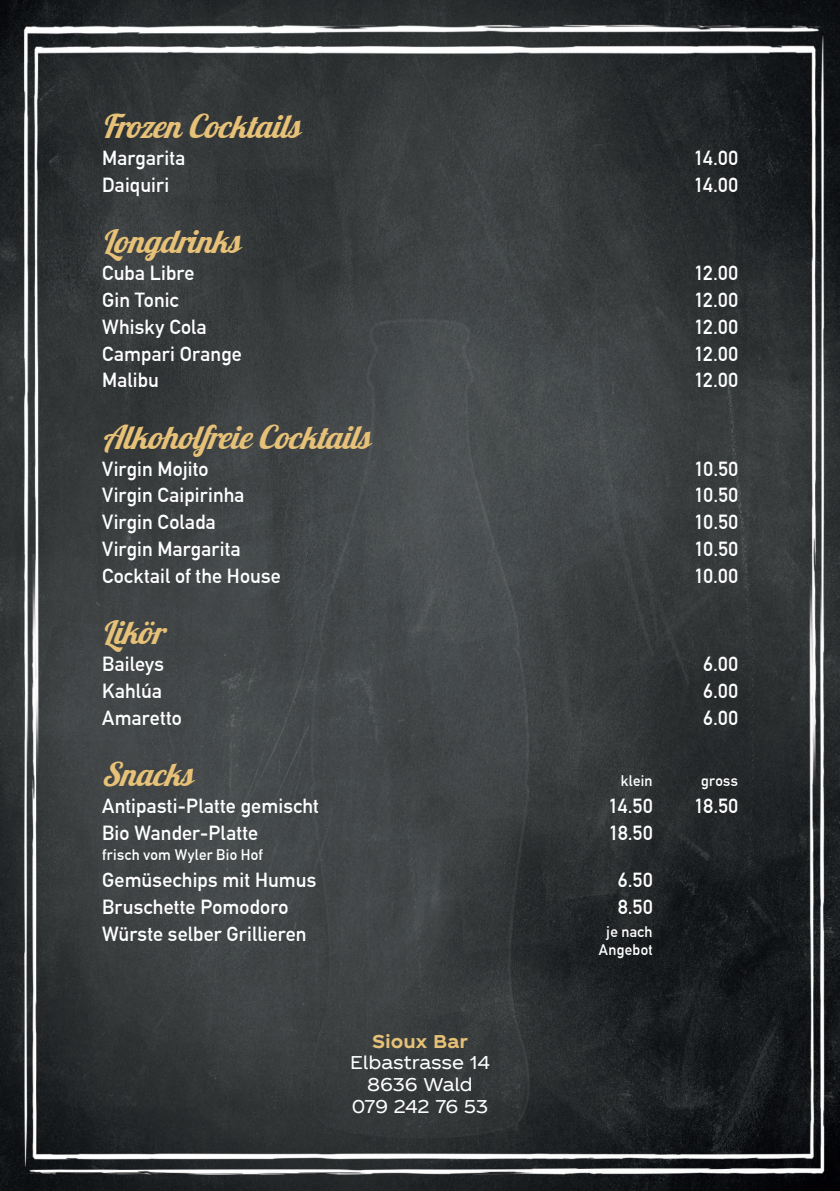
<style>
.page{position:relative;width:840px;height:1191px;background:#fff}
.page>*{position:absolute;margin:0;border:0;box-sizing:border-box;transform-origin:0 0}
.t1{font:italic 32px "Galada";letter-spacing:.005em;color:#e6c177}
.t2{font:700 20px "DIN Alternate";letter-spacing:.005em;color:#fff}
.t3{font:18px/21.6px "TCCC Unity Text Regular";letter-spacing:-.01em;color:#fff;text-align:center}
.t4{font:18px "TCCC Unity Text Bold";color:#e6c177}
.t5{font:700 15px/18px "DIN Alternate";letter-spacing:.02em;color:#fff;text-align:center}
</style>
<div class="page">
<img style="left:0;top:0;width:839px;height:1191px">
<h1 class="t1" style="left:102px;top:108px;width:209px">FrozenCocktails</h1>
<p class="t2" style="left:102px;top:143px;width:85px">Margarita</p>
<p class="t2" style="left:693px;top:143px;width:46px">14.00</p>
<p class="t2" style="left:102px;top:169px;width:68px">Daiquiri</p>
<p class="t2" style="left:693px;top:169px;width:46px">14.00</p>
<h1 class="t1" style="left:102px;top:223px;width:149px">Longdrinks</h1>
<p class="t2" style="left:102px;top:258px;width:94px">Cuba Libre</p>
<p class="t2" style="left:694px;top:258px;width:45px">12.00</p>
<p class="t2" style="left:102px;top:284px;width:78px">Gin Tonic</p>
<p class="t2" style="left:694px;top:284px;width:45px">12.00</p>
<p class="t2" style="left:102px;top:311px;width:106px">Whisky Cola</p>
<p class="t2" style="left:694px;top:311px;width:45px">12.00</p>
<p class="t2" style="left:102px;top:338px;width:141px">Campari Orange</p>
<p class="t2" style="left:694px;top:338px;width:45px">12.00</p>
<p class="t2" style="left:102px;top:365px;width:58px">Malibu</p>
<p class="t2" style="left:694px;top:365px;width:45px">12.00</p>
<h1 class="t1" style="left:102px;top:419px;width:279px">AlkoholfreieCocktails</h1>
<p class="t2" style="left:102px;top:453px;width:108px">Virgin Mojito</p>
<p class="t2" style="left:694px;top:453px;width:45px">10.50</p>
<p class="t2" style="left:102px;top:480px;width:144px">Virgin Caipirinha</p>
<p class="t2" style="left:694px;top:480px;width:45px">10.50</p>
<p class="t2" style="left:102px;top:507px;width:115px">Virgin Colada</p>
<p class="t2" style="left:694px;top:507px;width:45px">10.50</p>
<p class="t2" style="left:102px;top:534px;width:140px">Virgin Margarita</p>
<p class="t2" style="left:694px;top:534px;width:45px">10.50</p>
<p class="t2" style="left:102px;top:560px;width:180px">Cocktail of the House</p>
<p class="t2" style="left:694px;top:560px;width:45px">10.00</p>
<h1 class="t1" style="left:102px;top:614px;width:73px">Likör</h1>
<p class="t2" style="left:102px;top:649px;width:63px">Baileys</p>
<p class="t2" style="left:702px;top:649px;width:36px">6.00</p>
<p class="t2" style="left:102px;top:676px;width:61px">Kahlúa</p>
<p class="t2" style="left:702px;top:676px;width:36px">6.00</p>
<p class="t2" style="left:102px;top:702px;width:81px">Amaretto</p>
<p class="t2" style="left:702px;top:702px;width:36px">6.00</p>
<h1 class="t1" style="left:102px;top:756px;width:102px">Snacks</h1>
<p class="t5" style="left:620px;top:771px;width:33px">klein</p>
<p class="t5" style="left:700px;top:771px;width:38px">gross</p>
<p class="t2" style="left:102px;top:791px;width:218px">Antipasti-Platte gemischt</p>
<p class="t2" style="left:608px;top:791px;width:45px">14.50</p>
<p class="t2" style="left:694px;top:791px;width:45px">18.50</p>
<p class="t2" style="left:102px;top:818px;width:157px">Bio Wander-Platte</p>
<p class="t5" style="left:102px;top:844px;width:162px">frisch vom Wyler Bio Hof</p>
<p class="t2" style="left:608px;top:817px;width:45px">18.50</p>
<p class="t2" style="left:102px;top:864px;width:215px">Gemüsechips mit Humus</p>
<p class="t2" style="left:617px;top:864px;width:36px">6.50</p>
<p class="t2" style="left:102px;top:891px;width:188px">Bruschette Pomodoro</p>
<p class="t2" style="left:617px;top:891px;width:36px">8.50</p>
<p class="t2" style="left:102px;top:918px;width:206px">Würste selber Grillieren</p>
<p class="t5" style="left:598px;top:921px;width:55px">je nach<br>Angebot</p>
<p class="t4" style="left:372px;top:1025px;width:97px">Sioux Bar</p>
<p class="t3" style="left:350px;top:1050px;width:141px">Elbastrasse 14<br>8636 Wald<br>079 242 76 53</p>
</div>
